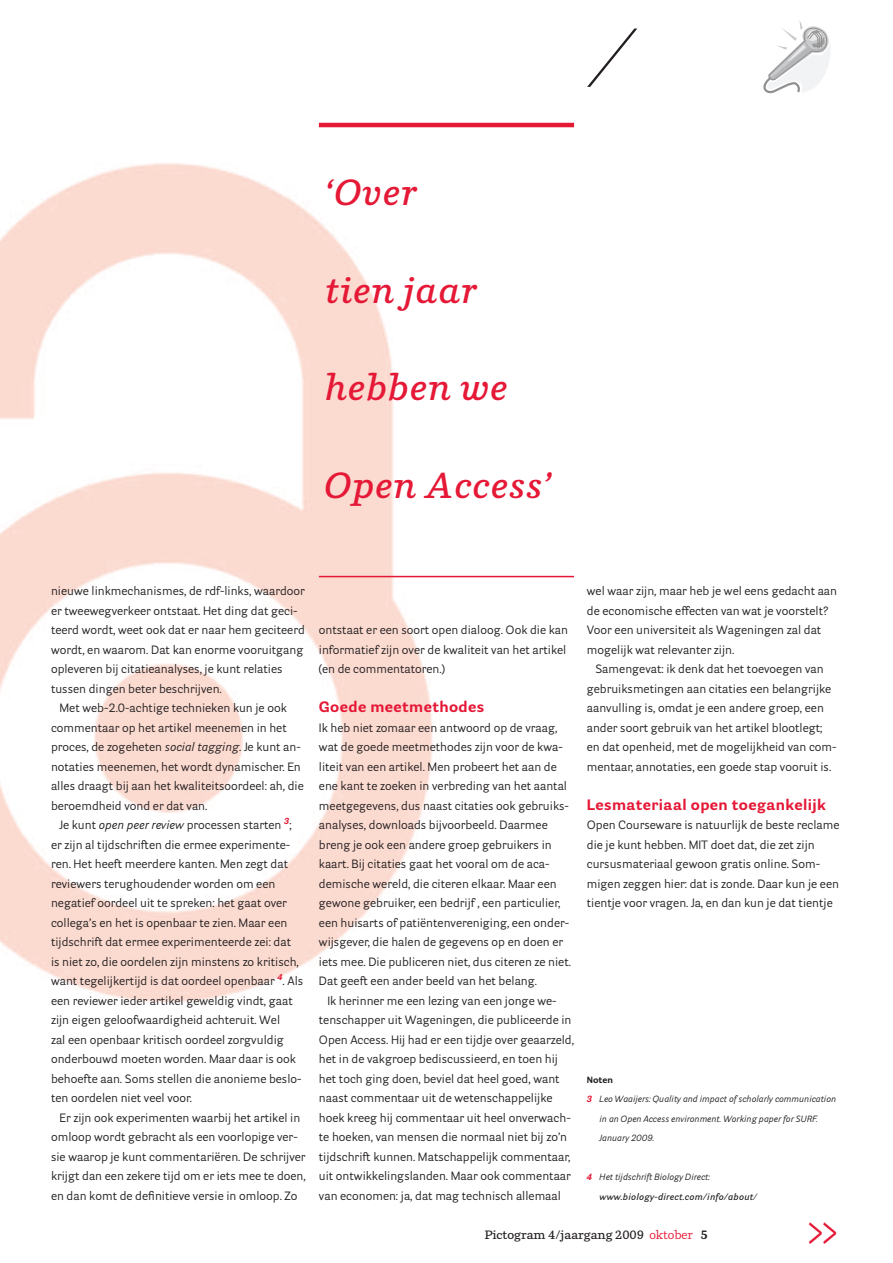
<style>
.page{position:relative;width:893px;height:1263px;background:#fff}
.page>*{position:absolute;margin:0;border:0;box-sizing:border-box;transform-origin:0 0}
.t1{font:45px "Parry";color:#e51836;scale:.7 1}
.t2{font:italic 600 36px "Parry";letter-spacing:.025em;color:#e51836}
.t3{font:700 15px "Parry Grotesque";letter-spacing:.025em;color:#e51836}
.t4{font:12px/19.5px "Parry Grotesque";color:#231f20}
.t5{font:600 12px "Parry";color:#231f20}
.t6{font:italic 9px "Parry Grotesque";color:#231f20}
.t7{font:italic 600 9px/19.5px "Parry Grotesque";letter-spacing:.025em;color:#231f20}
.t8{font:700 9px "Parry Grotesque";color:#231f20}
.s1{font-style:italic}
.s2{font-weight:700;color:#e51836}
.s3{font-weight:400}
.s4{font-weight:400;color:#e51836}
.s5{font-weight:700}
</style>
<div class="page">
<img style="left:0;top:127px;width:486px;height:875px">
<svg style="left:763px;top:20px;width:67px;height:74px"></svg>
<svg style="left:587px;top:28px;width:51px;height:59px"></svg>
<hr style="left:319px;top:123px;width:255px;height:4px;background:#e51836">
<hr style="left:319px;top:576px;width:255px;height:1px;background:#e51836">
<h2 class="t2" style="left:325px;top:170px;width:92px">‘Over</h2>
<h2 class="t2" style="left:325px;top:268px;width:152px">tien jaar</h2>
<h2 class="t2" style="left:325px;top:365px;width:184px">hebben we</h2>
<h2 class="t2" style="left:325px;top:463px;width:229px">Open Access’</h2>
<p class="t4" style="left:51px;top:581px;width:255px">nieuwe linkmechanismes, de rdf-links, waardoor</p>
<p class="t4" style="left:51px;top:601px;width:248px">er tweewegverkeer ontstaat. Het ding dat geci-</p>
<p class="t4" style="left:51px;top:620px;width:255px">teerd wordt, weet ook dat er naar hem geciteerd</p>
<p class="t4" style="left:51px;top:640px;width:254px">wordt, en waarom. Dat kan enorme vooruitgang</p>
<p class="t4" style="left:51px;top:659px;width:233px">opleveren bij citatieanalyses, je kunt relaties</p>
<p class="t4" style="left:51px;top:679px;width:172px">tussen dingen beter beschrijven.</p>
<p class="t4" style="left:60px;top:698px;width:229px">Met web-2.0-achtige technieken kun je ook</p>
<p class="t4" style="left:51px;top:718px;width:237px">commentaar op het artikel meenemen in het</p>
<p class="t4" style="left:51px;top:737px;width:251px">proces, de zogeheten <span class="s1">social tagging</span>. Je kunt an-</p>
<p class="t4" style="left:51px;top:757px;width:251px">notaties meenemen, het wordt dynamischer. En</p>
<p class="t4" style="left:51px;top:776px;width:254px">alles draagt bij aan het kwaliteitsoordeel: ah, die</p>
<p class="t4" style="left:51px;top:796px;width:158px">beroemdheid vond er dat van.</p>
<p class="t4" style="left:60px;top:815px;width:234px">Je kunt <span class="s1">open peer review</span> processen starten <sup>3</sup>;</p>
<p class="t4" style="left:51px;top:834px;width:241px">er zijn al tijdschriften die ermee experimente-</p>
<p class="t4" style="left:51px;top:854px;width:239px">ren. Het heeft meerdere kanten. Men zegt dat</p>
<p class="t4" style="left:51px;top:873px;width:226px">reviewers terughoudender worden om een</p>
<p class="t4" style="left:51px;top:893px;width:237px">negatief oordeel uit te spreken: het gaat over</p>
<p class="t4" style="left:51px;top:912px;width:238px">collega’s en het is openbaar te zien. Maar een</p>
<p class="t4" style="left:51px;top:932px;width:242px">tijdschrift dat ermee experimenteerde zei: dat</p>
<p class="t4" style="left:51px;top:951px;width:249px">is niet zo, die oordelen zijn minstens zo kritisch,</p>
<p class="t4" style="left:51px;top:971px;width:254px">want tegelijkertijd is dat oordeel openbaar <sup>4</sup>. Als</p>
<p class="t4" style="left:51px;top:990px;width:243px">een reviewer ieder artikel geweldig vindt, gaat</p>
<p class="t4" style="left:51px;top:1010px;width:231px">zijn eigen geloofwaardigheid achteruit. Wel</p>
<p class="t4" style="left:51px;top:1029px;width:234px">zal een openbaar kritisch oordeel zorgvuldig</p>
<p class="t4" style="left:51px;top:1049px;width:246px">onderbouwd moeten worden. Maar daar is ook</p>
<p class="t4" style="left:51px;top:1068px;width:252px">behoefte aan. Soms stellen die anonieme beslo-</p>
<p class="t4" style="left:51px;top:1088px;width:143px">ten oordelen niet veel voor.</p>
<p class="t4" style="left:60px;top:1107px;width:242px">Er zijn ook experimenten waarbij het artikel in</p>
<p class="t4" style="left:51px;top:1127px;width:248px">omloop wordt gebracht als een voorlopige ver-</p>
<p class="t4" style="left:51px;top:1146px;width:256px">sie waarop je kunt commentariëren. De schrijver</p>
<p class="t4" style="left:51px;top:1166px;width:256px">krijgt dan een zekere tijd om er iets mee te doen,</p>
<p class="t4" style="left:51px;top:1185px;width:248px">en dan komt de definitieve versie in omloop. Zo</p>
<p class="t4" style="left:319px;top:620px;width:251px">ontstaat er een soort open dialoog. Ook die kan informatief zijn over de kwaliteit van het artikel (en de commentatoren.)</p>
<p class="t3" style="left:319px;top:697px;width:167px">Goede meetmethodes</p>
<p class="t4" style="left:319px;top:717px;width:254px">Ik heb niet zomaar een antwoord op de vraag, wat de goede meetmethodes zijn voor de kwa&shy;liteit van een artikel. Men probeert het aan de ene kant te zoeken in verbreding van het aantal meetgegevens, dus naast citaties ook gebruiks&shy;analyses, downloads bijvoorbeeld. Daarmee breng je ook een andere groep gebruikers in kaart. Bij citaties gaat het vooral om de aca&shy;demische wereld, die citeren elkaar. Maar een gewone gebruiker, een bedrijf , een particulier, een huisarts of patiëntenvereniging, een onder&shy;wijsgever, die halen de gegevens op en doen er iets mee. Die publiceren niet, dus citeren ze niet.<br>Dat geeft een ander beeld van het belang.</p>
<p class="t4" style="left:319px;top:990px;width:257px;text-indent:9px">Ik herinner me een lezing van een jonge we&shy;tenschapper uit Wageningen, die publiceerde in Open Access. Hij had er een tijdje over geaarzeld, het in de vakgroep bediscussieerd, en toen hij het toch ging doen, beviel dat heel goed, want naast commentaar uit de wetenschappelijke hoek kreeg hij commentaar uit heel onverwach&shy;te hoeken, van mensen die normaal niet bij zo’n tijdschrift kunnen. Matschappelijk commentaar, uit ontwikkelingslanden. Maar ook commentaar van economen: ja, dat mag technisch allemaal</p>
<p class="t4" style="left:587px;top:581px;width:252px">wel waar zijn, maar heb je wel eens gedacht aan de economische effecten van wat je voorstelt?<br>Voor een universiteit als Wageningen zal dat mogelijk wat relevanter zijn.</p>
<p class="t4" style="left:587px;top:659px;width:251px;text-indent:9px">Samengevat: ik denk dat het toevoegen van gebruiksmetingen aan citaties een belangrijke aanvulling is, omdat je een andere groep, een ander soort gebruik van het artikel blootlegt; en dat openheid, met de mogelijkheid van com&shy;mentaar, annotaties, een goede stap vooruit is.</p>
<p class="t3" style="left:587px;top:795px;width:241px">Lesmateriaal open toegankelijk</p>
<p class="t4" style="left:587px;top:815px;width:254px">Open Courseware is natuurlijk de beste reclame die je kunt hebben. MIT doet dat, die zet zijn cursusmateriaal gewoon gratis online. Som&shy;migen zeggen hier: dat is zonde. Daar kun je een tientje voor vragen. Ja, en dan kun je dat tientje</p>
<p class="t8" style="left:587px;top:1074px;width:28px">Noten</p>
<p class="t6" style="left:587px;top:1094px;width:251px"><span class="s2">3</span> Leo Waaijers: Quality and impact of scholarly communication</p>
<p class="t6" style="left:600px;top:1113px;width:220px">in an Open Access environment. Working paper for SURF.</p>
<p class="t6" style="left:600px;top:1133px;width:56px">January 2009.</p>
<p class="t7" style="left:600px;top:1167px;width:159px;text-indent:-13px"><span class="s2">4</span> <span class="s3">Het tijdschrift Biology Direct: </span>www.biology-direct.com/info/about<span class="s3">/</span></p>
<p class="t5" style="left:484px;top:1227px;width:225px">Pictogram 4/jaargang 2009 <span class="s4">oktober</span> <span class="s5">5</span></p>
<h1 class="t1" style="left:806px;top:1205px;width:49px">&gt;&gt;</h1>
</div>
